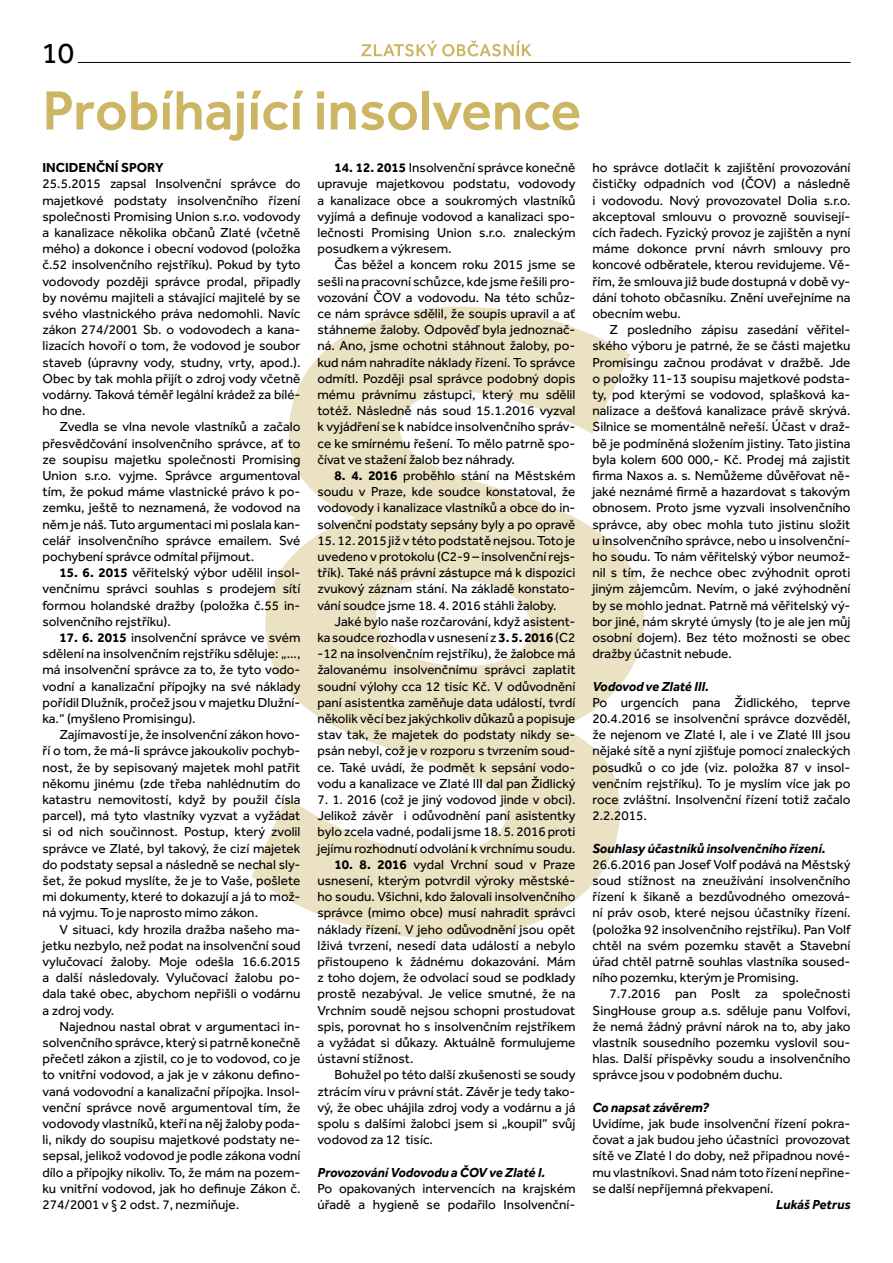
<style>
.page{position:relative;width:893px;height:1263px;background:#fff}
.page>*{position:absolute;margin:0;border:0;box-sizing:border-box;transform-origin:0 0}
.t1{font:500 57px "Effra";color:#cdb663}
.t2{font:30px "Effra";color:#000}
.t3{font:13.5px/16.2px "Effra";color:#000;text-align:justify}
.t4{font:italic 700 13.5px "Effra";color:#000}
.t5{font:700 13.5px "Effra";color:#000}
.s1{font-weight:700}
</style>
<div class="page">
<svg style="left:252px;top:307px;width:392px;height:632px;fill:#ebe1c3"></svg>
<hr style="left:78px;top:62px;width:772px;height:1px;background:#000">
<svg style="left:361px;top:41px;width:171px;height:16px"></svg>
<h2 class="t2" style="left:41px;top:35px;width:34px">10</h2>
<h1 class="t1" style="left:43px;top:76px;width:540px">Probíhající insolvence</h1>
<p class="t5" style="left:43px;top:159px;width:123px">INCIDENČNÍ SPORY</p>
<p class="t3" style="left:43px;top:176px;width:259px">25.5.2015 zapsal Insolvenční správce do majetkové podstaty insolvenčního řízení společnosti Promising Union s.r.o. vodovody a kanalizace několika občanů Zlaté (včetně mého) a dokonce i obecní vodovod (položka č.52 insolvenčního rejstříku). Pokud by tyto vodovody později správce prodal, připadly by novému majiteli a stávající majitelé by se svého vlastnického práva nedomohli. Navíc zákon 274/2001 Sb. o vodovodech a kana&shy;lizacích hovoří o tom, že vodovod je soubor staveb (úpravny vody, studny, vrty, apod.).<br>Obec by tak mohla přijít o zdroj vody včetně vodárny. Taková téměř legální krádež za bílé&shy;ho dne.</p>
<p class="t3" style="left:43px;top:419px;width:259px;text-indent:17px">Zvedla se vlna nevole vlastníků a začalo přesvědčování insolvenčního správce, ať to ze soupisu majetku společnosti Promising Union s.r.o. vyjme. Správce argumentoval tím, že pokud máme vlastnické právo k po&shy;zemku, ještě to neznamená, že vodovod na něm je náš. Tuto argumentaci mi poslala kan&shy;celář insolvenčního správce emailem. Své pochybení správce odmítal přijmout.</p>
<p class="t3" style="left:43px;top:564px;width:259px;text-indent:17px"><span class="s1">15. 6. 2015</span> věřitelský výbor udělil insol&shy;venčnímu správci souhlas s prodejem sítí formou holandské dražby (položka č.55 in&shy;solvenčního rejstříku).</p>
<p class="t3" style="left:43px;top:629px;width:259px;text-indent:17px"><span class="s1">17. 6. 2015</span> insolvenční správce ve svém sdělení na insolvenčním rejstříku sděluje: „..., má insolvenční správce za to, že tyto vodo&shy;vodní a kanalizační přípojky na své náklady pořídil Dlužník, pročež jsou v majetku Dlužní&shy;ka.“ (myšleno Promisingu).</p>
<p class="t3" style="left:43px;top:726px;width:259px;text-indent:17px">Zajímavostí je, že insolvenční zákon hovo&shy;ří o tom, že má-li správce jakoukoliv pochyb&shy;nost, že by sepisovaný majetek mohl patřit někomu jinému (zde třeba nahlédnutím do katastru nemovitostí, když by použil čísla parcel), má tyto vlastníky vyzvat a vyžádat si od nich součinnost. Postup, který zvolil správce ve Zlaté, byl takový, že cizí majetek do podstaty sepsal a následně se nechal sly&shy;šet, že pokud myslíte, že je to Vaše, pošlete mi dokumenty, které to dokazují a já to mož&shy;ná vyjmu. To je naprosto mimo zákon.</p>
<p class="t3" style="left:43px;top:921px;width:259px;text-indent:17px">V situaci, kdy hrozila dražba našeho ma&shy;jetku nezbylo, než podat na insolvenční soud vylučovací žaloby. Moje odešla 16.6.2015 a další následovaly. Vylučovací žalobu po&shy;dala také obec, abychom nepřišli o vodárnu a zdroj vody.</p>
<p class="t3" style="left:43px;top:1018px;width:259px;text-indent:17px">Najednou nastal obrat v argumentaci in&shy;solvenčního správce, který si patrně konečně přečetl zákon a zjistil, co je to vodovod, co je to vnitřní vodovod, a jak je v zákonu defino&shy;vaná vodovodní a kanalizační přípojka. Insol&shy;venční správce nově argumentoval tím, že vodovody vlastníků, kteří na něj žaloby poda&shy;li, nikdy do soupisu majetkové podstaty ne&shy;sepsal, jelikož vodovod je podle zákona vodní dílo a přípojky nikoliv. To, že mám na pozem&shy;ku vnitřní vodovod, jak ho definuje Zákon č.<br>274/2001 v § 2 odst. 7, nezmiňuje.</p>
<p class="t3" style="left:317px;top:159px;width:259px;text-indent:17px"><span class="s1">14. 12. 2015</span> Insolvenční správce konečně upravuje majetkovou podstatu, vodovody a kanalizace obce a soukromých vlastníků vyjímá a definuje vodovod a kanalizaci spo&shy;lečnosti Promising Union s.r.o. znaleckým posudkem a výkresem.</p>
<p class="t3" style="left:317px;top:257px;width:259px;text-indent:17px">Čas běžel a koncem roku 2015 jsme se sešli na pracovní schůzce, kde jsme řešili pro&shy;vozování ČOV a vodovodu. Na této schůz&shy;ce nám správce sdělil, že soupis upravil a ať stáhneme žaloby. Odpověď byla jednoznač&shy;ná. Ano, jsme ochotni stáhnout žaloby, po&shy;kud nám nahradíte náklady řízení. To správce odmítl. Později psal správce podobný dopis mému právnímu zástupci, který mu sdělil totéž. Následně nás soud 15.1.2016 vyzval k vyjádření se k nabídce insolvenčního správ&shy;ce ke smírnému řešení. To mělo patrně spo&shy;čívat ve stažení žalob bez náhrady.</p>
<p class="t3" style="left:317px;top:467px;width:259px;text-indent:17px"><span class="s1">8. 4. 2016</span> proběhlo stání na Městském soudu v Praze, kde soudce konstatoval, že vodovody i kanalizace vlastníků a obce do in&shy;solvenční podstaty sepsány byly a po opravě</p>
<p class="t3" style="left:317px;top:532px;width:259px">15. 12. 2015 již v této podstatě nejsou. Toto je uvedeno v protokolu (C2-9 – insolvenční rejs&shy;třík). Také náš právní zástupce má k dispozici zvukový záznam stání. Na základě konstato&shy;vání soudce jsme 18. 4. 2016 stáhli žaloby.</p>
<p class="t3" style="left:317px;top:613px;width:259px;text-indent:17px">Jaké bylo naše rozčarování, když asistent&shy;ka soudce rozhodla v usnesení z <span class="s1">3. 5. 2016</span> (C2 -12 na insolvenčním rejstříku), že žalobce má žalovanému insolvenčnímu správci zaplatit soudní výlohy cca 12 tisíc Kč. V odůvodnění paní asistentka zaměňuje data událostí, tvrdí několik věcí bez jakýchkoliv důkazů a popisuje stav tak, že majetek do podstaty nikdy se&shy;psán nebyl, což je v rozporu s tvrzením soud&shy;ce. Také uvádí, že podmět k sepsání vodo&shy;vodu a kanalizace ve Zlaté III dal pan Židlický</p>
<p class="t3" style="left:317px;top:791px;width:259px">7. 1. 2016 (což je jiný vodovod jinde v obci).<br>Jelikož závěr i odůvodnění paní asistentky bylo zcela vadné, podali jsme 18. 5. 2016 proti jejímu rozhodnutí odvolání k vrchnímu soudu.</p>
<p class="t3" style="left:317px;top:856px;width:259px;text-indent:17px"><span class="s1">10. 8. 2016</span> vydal Vrchní soud v Praze usnesení, kterým potvrdil výroky městské&shy;ho soudu. Všichni, kdo žalovali insolvenčního správce (mimo obce) musí nahradit správci náklady řízení. V jeho odůvodnění jsou opět lživá tvrzení, nesedí data událostí a nebylo přistoupeno k žádnému dokazování. Mám z toho dojem, že odvolací soud se podklady prostě nezabýval. Je velice smutné, že na Vrchním soudě nejsou schopni prostudovat spis, porovnat ho s insolvenčním rejstříkem a vyžádat si důkazy. Aktuálně formulujeme ústavní stížnost.</p>
<p class="t3" style="left:317px;top:1067px;width:259px;text-indent:17px">Bohužel po této další zkušenosti se soudy ztrácím víru v právní stát. Závěr je tedy tako&shy;vý, že obec uhájila zdroj vody a vodárnu a já spolu s dalšími žalobci jsem si „koupil“ svůj vodovod za 12 tisíc.</p>
<p class="t4" style="left:317px;top:1164px;width:229px">Provozování Vodovodu a ČOV ve Zlaté I.</p>
<p class="t3" style="left:317px;top:1180px;width:259px">Po opakovaných intervencích na krajském úřadě a hygieně se podařilo Insolvenční-</p>
<p class="t3" style="left:592px;top:159px;width:259px">ho správce dotlačit k zajištění provozování čističky odpadních vod (ČOV) a následně i vodovodu. Nový provozovatel Dolia s.r.o. akceptoval smlouvu o provozně souvisejí&shy;cích řadech. Fyzický provoz je zajištěn a nyní máme dokonce první návrh smlouvy pro koncové odběratele, kterou revidujeme. Vě&shy;řím, že smlouva již bude dostupná v době vy&shy;dání tohoto občasníku. Znění uveřejníme na obecním webu.</p>
<p class="t3" style="left:592px;top:321px;width:259px;text-indent:17px">Z posledního zápisu zasedání věřitel&shy;ského výboru je patrné, že se části majetku Promisingu začnou prodávat v dražbě. Jde o položky 11-13 soupisu majetkové podsta&shy;ty, pod kterými se vodovod, splašková ka&shy;nalizace a dešťová kanalizace právě skrývá.<br>Silnice se momentálně neřeší. Účast v draž&shy;bě je podmíněná složením jistiny. Tato jistina byla kolem 600 000,- Kč. Prodej má zajistit firma Naxos a. s. Nemůžeme důvěřovat ně&shy;jaké neznámé firmě a hazardovat s takovým obnosem. Proto jsme vyzvali insolvenčního správce, aby obec mohla tuto jistinu složit u insolvenčního správce, nebo u insolvenční&shy;ho soudu. To nám věřitelský výbor neumož&shy;nil s tím, že nechce obec zvýhodnit oproti jiným zájemcům. Nevím, o jaké zvýhodnění by se mohlo jednat. Patrně má věřitelský vý&shy;bor jiné, nám skryté úmysly (to je ale jen můj osobní dojem). Bez této možnosti se obec dražby účastnit nebude.</p>
<p class="t4" style="left:592px;top:678px;width:118px">Vodovod ve Zlaté III.</p>
<p class="t3" style="left:592px;top:694px;width:259px">Po urgencích pana Židlického, teprve 20.4.2016 se insolvenční správce dozvěděl, že nejenom ve Zlaté I, ale i ve Zlaté III jsou nějaké sítě a nyní zjišťuje pomocí znaleckých posudků o co jde (viz. položka 87 v insol&shy;venčním rejstříku). To je myslím více jak po roce zvláštní. Insolvenční řízení totiž začalo 2.2.2015.</p>
<p class="t4" style="left:592px;top:840px;width:234px">Souhlasy účastníků insolvenčního řízení.</p>
<p class="t3" style="left:592px;top:856px;width:259px">26.6.2016 pan Josef Volf podává na Městský soud stížnost na zneužívání insolvenčního řízení k šikaně a bezdůvodného omezová&shy;ní práv osob, které nejsou účastníky řízení. (položka 92 insolvenčního rejstříku). Pan Volf chtěl na svém pozemku stavět a Stavební úřad chtěl patrně souhlas vlastníka soused&shy;ního pozemku, kterým je Promising.</p>
<p class="t3" style="left:592px;top:986px;width:259px;text-indent:17px">7.7.2016 pan Poslt za společnosti SingHouse group a.s. sděluje panu Volfovi, že nemá žádný právní nárok na to, aby jako vlastník sousedního pozemku vyslovil sou&shy;hlas. Další příspěvky soudu a insolvenčního správce jsou v podobném duchu.</p>
<p class="t4" style="left:592px;top:1099px;width:118px">Co napsat závěrem?</p>
<p class="t3" style="left:592px;top:1115px;width:259px">Uvidíme, jak bude insolvenční řízení pokra&shy;čovat a jak budou jeho účastníci provozovat sítě ve Zlaté I do doby, než připadnou nové&shy;mu vlastníkovi. Snad nám toto řízení nepřine&shy;se další nepříjemná překvapení.</p>
<p class="t4" style="left:776px;top:1196px;width:76px">Lukáš Petrus</p>
</div>
